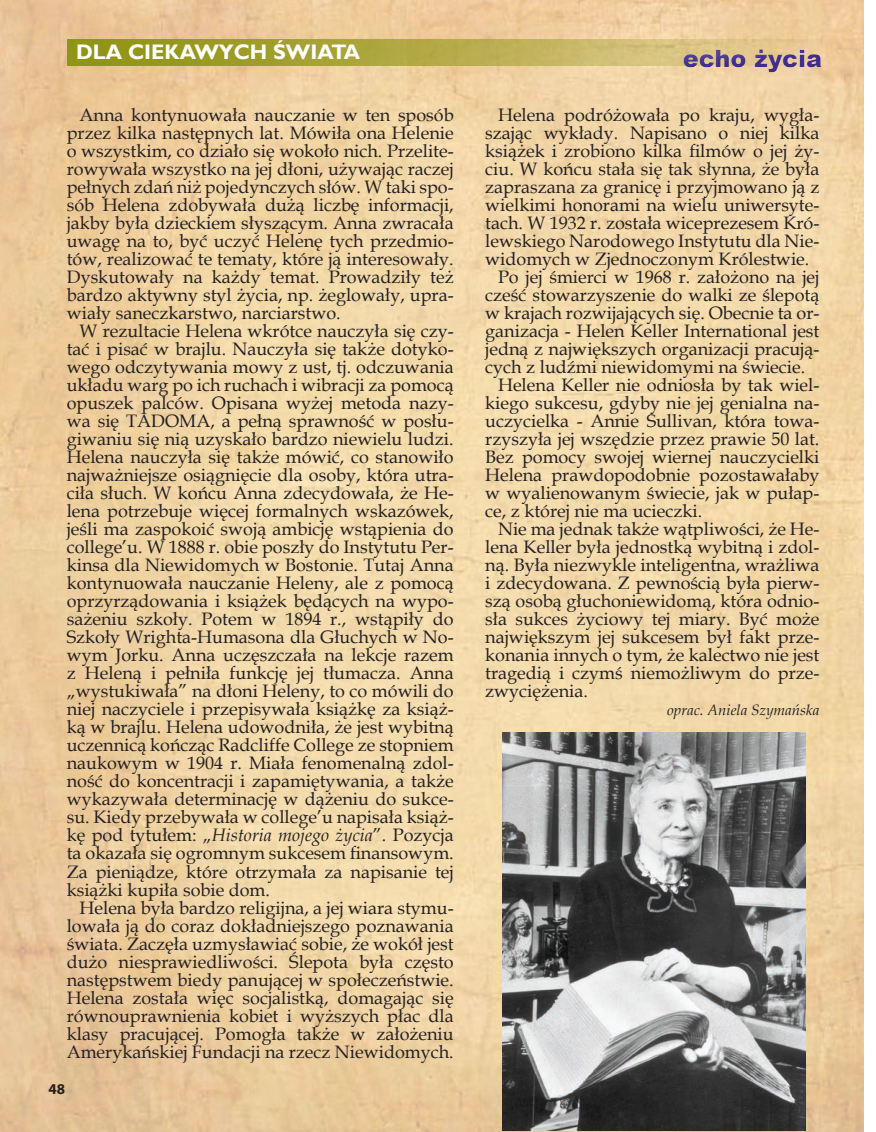
<style>
.page{position:relative;width:876px;height:1132px;background:#fff}
.page>*{position:absolute;margin:0;border:0;box-sizing:border-box;transform-origin:0 0}
.t1{font:900 24px "Arial";color:#412f90}
.t2{font:700 21px "Gill Sans";color:#fff}
.t3{font:18px "Book Antiqua";color:#231f20}
.t4{font:italic 15px "Book Antiqua";color:#231f20}
.t5{font:700 15px "Myriad Pro";color:#231f20}
.s1{font-style:italic}
</style>
<div class="page">
<img style="left:0;top:0;width:863px;height:1131px">
<svg style="left:68px;top:39px;width:586px;height:27px;background:#ada63f"></svg>
<div style="left:654px;top:24px;width:199px;height:55px;background:#fff;opacity:.75"></div>
<div style="left:682px;top:24px;width:181px;height:55px;background:#d1232a;opacity:.75"></div>
<img style="left:503px;top:732px;width:302px;height:397px">
<p class="t2" style="left:76px;top:39px;width:286px">DLA CIEKAWYCH ŚWIATA</p>
<h1 class="t1" style="left:683px;top:41px;width:141px">echo życia</h1>
<p class="t3" style="left:498px;top:102px;width:323px">Helena podróżowała po kraju, wygła-</p>
<p class="t3" style="left:485px;top:120px;width:336px">szając wykłady. Napisano o niej kilka</p>
<p class="t3" style="left:485px;top:138px;width:336px">książek i zrobiono kilka filmów o jej ży-</p>
<p class="t3" style="left:485px;top:156px;width:336px">ciu. W końcu stała się tak słynna, że była</p>
<p class="t3" style="left:485px;top:174px;width:336px">zapraszana za granicę i przyjmowano ją z</p>
<p class="t3" style="left:485px;top:192px;width:336px">wielkimi honorami na wielu uniwersyte-</p>
<p class="t3" style="left:485px;top:210px;width:336px">tach. W 1932 r. została wiceprezesem Kró-</p>
<p class="t3" style="left:485px;top:228px;width:336px">lewskiego Narodowego Instytutu dla Nie-</p>
<p class="t3" style="left:485px;top:246px;width:326px">widomych w Zjednoczonym Królestwie.</p>
<p class="t3" style="left:498px;top:264px;width:323px">Po jej śmierci w 1968 r. założono na jej</p>
<p class="t3" style="left:485px;top:282px;width:336px">cześć stowarzyszenie do walki ze ślepotą</p>
<p class="t3" style="left:485px;top:300px;width:336px">w krajach rozwijających się. Obecnie ta or-</p>
<p class="t3" style="left:485px;top:318px;width:336px">ganizacja - Helen Keller International jest</p>
<p class="t3" style="left:485px;top:336px;width:336px">jedną z największych organizacji pracują-</p>
<p class="t3" style="left:485px;top:354px;width:321px">cych z ludźmi niewidomymi na świecie.</p>
<p class="t3" style="left:498px;top:372px;width:323px">Helena Keller nie odniosła by tak wiel-</p>
<p class="t3" style="left:485px;top:390px;width:336px">kiego sukcesu, gdyby nie jej genialna na-</p>
<p class="t3" style="left:485px;top:408px;width:336px">uczycielka - Annie Sullivan, która towa-</p>
<p class="t3" style="left:485px;top:426px;width:336px">rzyszyła jej wszędzie przez prawie 50 lat.</p>
<p class="t3" style="left:485px;top:444px;width:336px">Bez pomocy swojej wiernej nauczycielki</p>
<p class="t3" style="left:485px;top:462px;width:336px">Helena prawdopodobnie pozostawałaby</p>
<p class="t3" style="left:485px;top:480px;width:336px">w wyalienowanym świecie, jak w pułap-</p>
<p class="t3" style="left:485px;top:498px;width:218px">ce, z której nie ma ucieczki.</p>
<p class="t3" style="left:498px;top:516px;width:323px">Nie ma jednak także wątpliwości, że He-</p>
<p class="t3" style="left:485px;top:534px;width:336px">lena Keller była jednostką wybitną i zdol-</p>
<p class="t3" style="left:485px;top:552px;width:336px">ną. Była niezwykle inteligentna, wrażliwa</p>
<p class="t3" style="left:485px;top:570px;width:336px">i zdecydowana. Z pewnością była pierw-</p>
<p class="t3" style="left:485px;top:588px;width:336px">szą osobą głuchoniewidomą, która odnio-</p>
<p class="t3" style="left:485px;top:606px;width:336px">sła sukces życiowy tej miary. Być może</p>
<p class="t3" style="left:485px;top:624px;width:336px">największym jej sukcesem był fakt prze-</p>
<p class="t3" style="left:485px;top:642px;width:336px">konania innych o tym, że kalectwo nie jest</p>
<p class="t3" style="left:485px;top:660px;width:336px">tragedią i czymś niemożliwym do prze-</p>
<p class="t3" style="left:485px;top:678px;width:104px">zwyciężenia.</p>
<p class="t4" style="left:667px;top:699px;width:154px">oprac. Aniela Szymańska</p>
<p class="t3" style="left:80px;top:102px;width:376px">Anna kontynuowała nauczanie w ten sposób</p>
<p class="t3" style="left:67px;top:120px;width:388px">przez kilka następnych lat. Mówiła ona Helenie</p>
<p class="t3" style="left:67px;top:138px;width:388px">o wszystkim, co działo się wokoło nich. Przelite-</p>
<p class="t3" style="left:67px;top:156px;width:388px">rowywała wszystko na jej dłoni, używając raczej</p>
<p class="t3" style="left:67px;top:174px;width:388px">pełnych zdań niż pojedynczych słów. W taki spo-</p>
<p class="t3" style="left:67px;top:192px;width:388px">sób Helena zdobywała dużą liczbę informacji,</p>
<p class="t3" style="left:67px;top:210px;width:388px">jakby była dzieckiem słyszącym. Anna zwracała</p>
<p class="t3" style="left:67px;top:228px;width:388px">uwagę na to, być uczyć Helenę tych przedmio-</p>
<p class="t3" style="left:67px;top:246px;width:388px">tów, realizować te tematy, które ją interesowały.</p>
<p class="t3" style="left:67px;top:264px;width:388px">Dyskutowały na każdy temat. Prowadziły też</p>
<p class="t3" style="left:67px;top:282px;width:388px">bardzo aktywny styl życia, np. żeglowały, upra-</p>
<p class="t3" style="left:67px;top:300px;width:275px">wiały saneczkarstwo, narciarstwo.</p>
<p class="t3" style="left:80px;top:318px;width:376px">W rezultacie Helena wkrótce nauczyła się czy-</p>
<p class="t3" style="left:67px;top:336px;width:388px">tać i pisać w brajlu. Nauczyła się także dotyko-</p>
<p class="t3" style="left:67px;top:354px;width:388px">wego odczytywania mowy z ust, tj. odczuwania</p>
<p class="t3" style="left:67px;top:372px;width:388px">układu warg po ich ruchach i wibracji za pomocą</p>
<p class="t3" style="left:67px;top:390px;width:388px">opuszek palców. Opisana wyżej metoda nazy-</p>
<p class="t3" style="left:67px;top:408px;width:388px">wa się TADOMA, a pełną sprawność w posłu-</p>
<p class="t3" style="left:67px;top:426px;width:388px">giwaniu się nią uzyskało bardzo niewielu ludzi.</p>
<p class="t3" style="left:67px;top:444px;width:388px">Helena nauczyła się także mówić, co stanowiło</p>
<p class="t3" style="left:67px;top:462px;width:388px">najważniejsze osiągnięcie dla osoby, która utra-</p>
<p class="t3" style="left:67px;top:480px;width:388px">ciła słuch. W końcu Anna zdecydowała, że He-</p>
<p class="t3" style="left:67px;top:498px;width:388px">lena potrzebuje więcej formalnych wskazówek,</p>
<p class="t3" style="left:67px;top:516px;width:388px">jeśli ma zaspokoić swoją ambicję wstąpienia do</p>
<p class="t3" style="left:67px;top:534px;width:388px">college’u. W 1888 r. obie poszły do Instytutu Per-</p>
<p class="t3" style="left:67px;top:552px;width:388px">kinsa dla Niewidomych w Bostonie. Tutaj Anna</p>
<p class="t3" style="left:67px;top:570px;width:388px">kontynuowała nauczanie Heleny, ale z pomocą</p>
<p class="t3" style="left:67px;top:588px;width:388px">oprzyrządowania i książek będących na wypo-</p>
<p class="t3" style="left:67px;top:606px;width:388px">sażeniu szkoły. Potem w 1894 r., wstąpiły do</p>
<p class="t3" style="left:67px;top:624px;width:388px">Szkoły Wrighta-Humasona dla Głuchych w No-</p>
<p class="t3" style="left:67px;top:642px;width:388px">wym Jorku. Anna uczęszczała na lekcje razem</p>
<p class="t3" style="left:67px;top:660px;width:388px">z Heleną i pełniła funkcję jej tłumacza. Anna</p>
<p class="t3" style="left:67px;top:678px;width:388px">„wystukiwała” na dłoni Heleny, to co mówili do</p>
<p class="t3" style="left:67px;top:696px;width:388px">niej naczyciele i przepisywała książkę za książ-</p>
<p class="t3" style="left:67px;top:714px;width:388px">ką w brajlu. Helena udowodniła, że jest wybitną</p>
<p class="t3" style="left:67px;top:732px;width:388px">uczennicą kończąc Radcliffe College ze stopniem</p>
<p class="t3" style="left:67px;top:750px;width:388px">naukowym w 1904 r. Miała fenomenalną zdol-</p>
<p class="t3" style="left:67px;top:768px;width:388px">ność do koncentracji i zapamiętywania, a także</p>
<p class="t3" style="left:67px;top:786px;width:388px">wykazywała determinację w dążeniu do sukce-</p>
<p class="t3" style="left:67px;top:804px;width:388px">su. Kiedy przebywała w college’u napisała książ-</p>
<p class="t3" style="left:67px;top:822px;width:388px">kę pod tytułem: „<span class="s1">Historia mojego życia</span>”. Pozycja</p>
<p class="t3" style="left:67px;top:840px;width:388px">ta okazała się ogromnym sukcesem finansowym.</p>
<p class="t3" style="left:67px;top:858px;width:388px">Za pieniądze, które otrzymała za napisanie tej</p>
<p class="t3" style="left:67px;top:876px;width:205px">książki kupiła sobie dom.</p>
<p class="t3" style="left:80px;top:894px;width:376px">Helena była bardzo religijna, a jej wiara stymu-</p>
<p class="t3" style="left:67px;top:912px;width:388px">lowała ją do coraz dokładniejszego poznawania</p>
<p class="t3" style="left:67px;top:930px;width:388px">świata. Zaczęła uzmysławiać sobie, że wokół jest</p>
<p class="t3" style="left:67px;top:948px;width:388px">dużo niesprawiedliwości. Ślepota była często</p>
<p class="t3" style="left:67px;top:966px;width:388px">następstwem biedy panującej w społeczeństwie.</p>
<p class="t3" style="left:67px;top:984px;width:388px">Helena została więc socjalistką, domagając się</p>
<p class="t3" style="left:67px;top:1002px;width:388px">równouprawnienia kobiet i wyższych płac dla</p>
<p class="t3" style="left:67px;top:1020px;width:388px">klasy pracującej. Pomogła także w założeniu</p>
<p class="t3" style="left:67px;top:1038px;width:388px">Amerykańskiej Fundacji na rzecz Niewidomych.</p>
<p class="t5" style="left:48px;top:1078px;width:18px">48</p>
</div>
